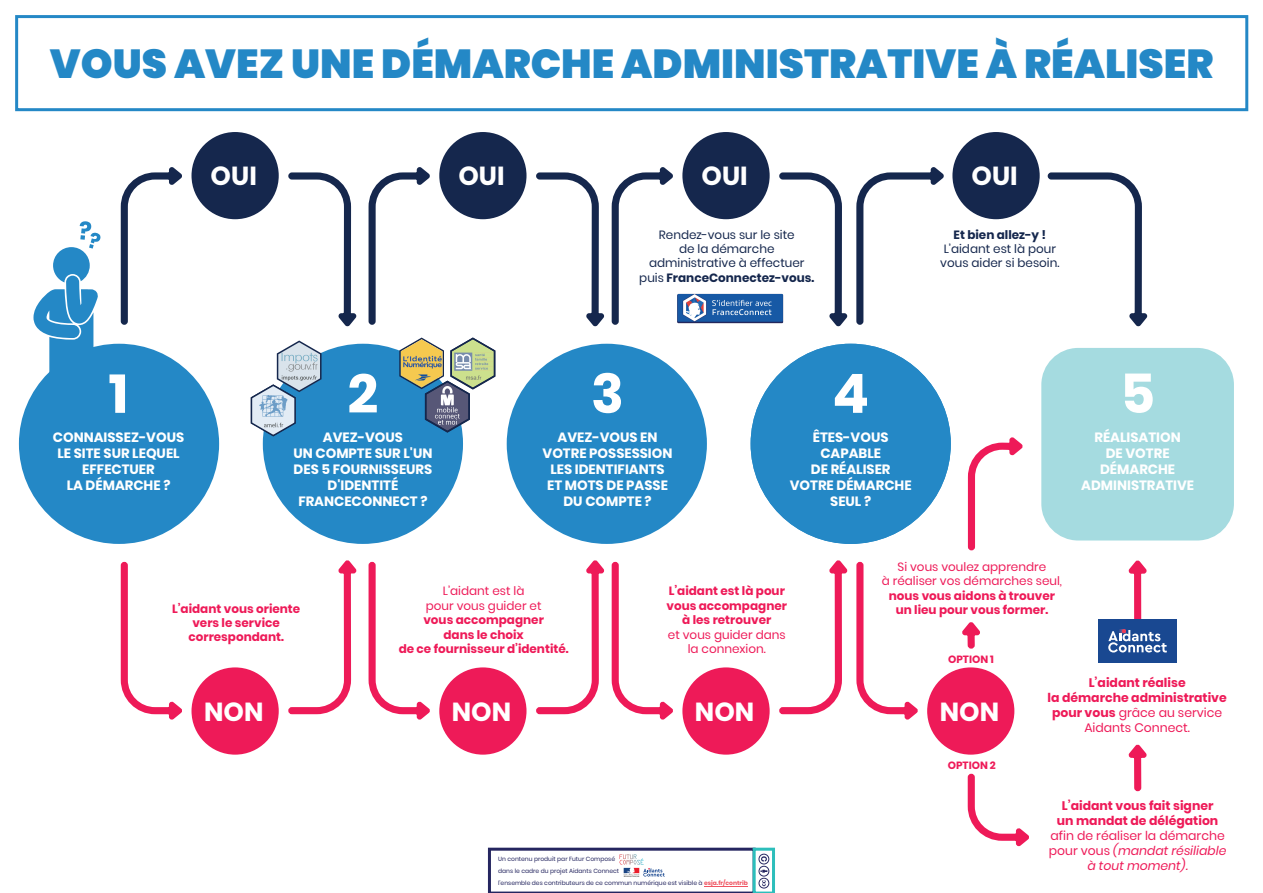
<style>
.page{position:relative;width:1263px;height:893px;background:#fff}
.page>*{position:absolute;margin:0;border:0;box-sizing:border-box;transform-origin:0 0}
.t1{font:700 54.3px "Poppins";color:#fff}
.t2{font:900 40.5px "Poppins";color:#2488c6}
.t3{font:700 26.1px "Poppins";color:#fff}
.t4{font:700 13.5px/16.2px "Poppins";color:#fff;text-align:center}
.t5{font:700 12.45px/14.9px "Poppins";color:#ee1a58;text-align:center}
.t6{font:12.45px/14.9px "Poppins";color:#ee1a58;text-align:center}
.t7{font:700 12px/14.4px "Poppins";color:#ee1a58;text-align:center}
.t8{font:12px/14.4px "Poppins";color:#15274d;text-align:center}
.t9{font:12px/14.4px "Poppins";color:#ee1a58;text-align:center}
.t10{font:700 12px "Poppins";color:#15274d}
.t11{font:700 10.5px "Poppins";color:#ee1a58}
.t12{font:6px/12px "Poppins";color:#252660}
.s1{font-weight:700}
.s2{font-weight:700;color:#ef5562}
.s3{font-weight:400}
.s4{font-style:italic}
</style>
<div class="page">
<div style="left:1041px;top:348px;width:193px;height:192px;background:#a5dbe0;border-radius:37px"></div>
<div style="left:15px;top:15px;width:1233px;height:96px;border:3px solid #2488c6"></div>
<div style="left:19px;top:344px;width:200px;height:200px;background:#2488c6;border-radius:50%"></div>
<div style="left:263px;top:344px;width:200px;height:200px;background:#2488c6;border-radius:50%"></div>
<div style="left:507px;top:344px;width:200px;height:200px;background:#2488c6;border-radius:50%"></div>
<div style="left:751px;top:344px;width:200px;height:200px;background:#2488c6;border-radius:50%"></div>
<div style="left:191px;top:132px;width:88px;height:87px;background:#15274d;border-radius:50%"></div>
<div style="left:191px;top:667px;width:88px;height:88px;background:#ee1a58;border-radius:50%"></div>
<div style="left:439px;top:132px;width:87px;height:87px;background:#15274d;border-radius:50%"></div>
<div style="left:439px;top:667px;width:87px;height:88px;background:#ee1a58;border-radius:50%"></div>
<div style="left:682px;top:132px;width:88px;height:87px;background:#15274d;border-radius:50%"></div>
<div style="left:682px;top:667px;width:88px;height:88px;background:#ee1a58;border-radius:50%"></div>
<div style="left:927px;top:667px;width:87px;height:88px;background:#ee1a58;border-radius:50%"></div>
<svg style="left:120px;top:561px;width:62px;height:159px"></svg>
<svg style="left:288px;top:560px;width:69px;height:155px"></svg>
<svg style="left:368px;top:561px;width:62px;height:159px"></svg>
<svg style="left:535px;top:15px;width:71px;height:97px"></svg>
<svg style="left:611px;top:561px;width:62px;height:159px"></svg>
<svg style="left:779px;top:560px;width:69px;height:155px"></svg>
<svg style="left:967px;top:437px;width:56px;height:114px"></svg>
<svg style="left:856px;top:561px;width:62px;height:159px"></svg>
<svg style="left:967px;top:773px;width:62px;height:74px"></svg>
<svg style="left:962px;top:622px;width:18px;height:27px"></svg>
<svg style="left:250px;top:341px;width:71px;height:96px"></svg>
<svg style="left:399px;top:337px;width:97px;height:97px"></svg>
<svg style="left:120px;top:167px;width:62px;height:158px"></svg>
<svg style="left:288px;top:172px;width:69px;height:155px"></svg>
<svg style="left:368px;top:167px;width:62px;height:158px"></svg>
<svg style="left:535px;top:172px;width:72px;height:676px"></svg>
<svg style="left:611px;top:167px;width:62px;height:158px"></svg>
<svg style="left:778px;top:167px;width:166px;height:160px"></svg>
<div style="left:952px;top:132px;width:88px;height:87px;background:#15274d;border-radius:50%"></div>
<svg style="left:33px;top:221px;width:68px;height:172px"></svg>
<div style="left:1098px;top:619px;width:79px;height:43px;background:#194891"></div>
<svg style="left:1049px;top:15px;width:118px;height:777px"></svg>
<img style="left:401px;top:339px;width:41px;height:48px">
<svg style="left:488px;top:848px;width:287px;height:45px"></svg>
<img style="left:677px;top:294px;width:106px;height:29px">
<h2 class="t2" style="left:50px;top:36px;width:1165px">VOUS AVEZ UNE DÉMARCHE ADMINISTRATIVE À RÉALISER</h2>
<h3 class="t3" style="left:211px;top:157px;width:48px">OUI</h3>
<h3 class="t3" style="left:458px;top:157px;width:48px">OUI</h3>
<h3 class="t3" style="left:701px;top:157px;width:48px">OUI</h3>
<p class="t8" style="left:639px;top:227px;width:176px">Rendez-vous sur le site<br>de la démarche administrative à effectuer puis <span class="s1">FranceConnectez-vous.</span></p>
<h3 class="t3" style="left:971px;top:157px;width:48px">OUI</h3>
<p class="t10" style="left:953px;top:226px;width:94px">Et bien allez-y !</p>
<p class="t8" style="left:940px;top:241px;width:121px;text-align:left">L’aidant est là pour vous aider si besoin.</p>
<h1 class="t1" style="left:109px;top:356px;width:21px">1</h1>
<p class="t4" style="left:53px;top:429px;width:133px">CONNAISSEZ-VOUS<br>LE SITE SUR LEQUEL<br>EFFECTUER<br>LA DÉMARCHE ?</p>
<h1 class="t1" style="left:348px;top:356px;width:32px">2</h1>
<p class="t4" style="left:293px;top:429px;width:141px">AVEZ-VOUS<br>UN COMPTE SUR L'UN<br>DES 5 FOURNISSEURS<br>D'IDENTITÉ<br>FRANCECONNECT ?</p>
<h1 class="t1" style="left:591px;top:356px;width:34px">3</h1>
<p class="t4" style="left:543px;top:429px;width:131px">AVEZ-VOUS EN<br>VOTRE POSSESSION<br>LES IDENTIFIANTS<br>ET MOTS DE PASSE<br>DU COMPTE ?</p>
<h1 class="t1" style="left:832px;top:356px;width:38px">4</h1>
<p class="t4" style="left:790px;top:429px;width:123px">ÊTES-VOUS<br>CAPABLE<br>DE RÉALISER<br>VOTRE DÉMARCHE<br>SEUL ?</p>
<h1 class="t1" style="left:1120px;top:356px;width:36px">5</h1>
<p class="t4" style="left:1081px;top:429px;width:114px">RÉALISATION<br>DE VOTRE<br>DÉMARCHE<br>ADMINISTRATIVE</p>
<p class="t7" style="left:172px;top:601px;width:130px">L’aidant vous oriente vers le service correspondant.</p>
<p class="t9" style="left:426px;top:584px;width:117px">L’aidant est là<br>pour vous guider et</p>
<p class="t7" style="left:399px;top:613px;width:171px">vous accompagner<br>dans le choix<br>de ce fournisseur d’identité.</p>
<p class="t7" style="left:666px;top:584px;width:122px">L’aidant est là pour vous accompagner à les retrouver</p>
<p class="t9" style="left:668px;top:627px;width:119px">et vous guider dans la connexion.</p>
<p class="t9" style="left:882px;top:559px;width:182px">Si vous voulez apprendre<br>à réaliser vos démarches seul,</p>
<p class="t7" style="left:889px;top:588px;width:168px">nous vous aidons à trouver un lieu pour vous former.</p>
<p class="t11" style="left:948px;top:652px;width:47px">OPTION 1</p>
<h3 class="t3" style="left:204px;top:694px;width:61px">NON</h3>
<h3 class="t3" style="left:452px;top:694px;width:61px">NON</h3>
<h3 class="t3" style="left:695px;top:694px;width:61px">NON</h3>
<h3 class="t3" style="left:940px;top:694px;width:61px">NON</h3>
<p class="t11" style="left:948px;top:758px;width:50px">OPTION 2</p>
<p class="t12" style="left:498px;top:853px;width:251px">Un contenu produit par Futur Composé<br>dans le cadre du projet Aidants Connect<br>l'ensemble des contributeurs de ce commun numérique est visible à <span class="s2">esja.fr/contrib</span></p>
<p class="t5" style="left:1047px;top:675px;width:181px">L’aidant réalise<br>la démarche administrative pour vous <span class="s3">grâce au service<br>Aidants Connect.</span></p>
<p class="t5" style="left:1057px;top:799px;width:163px">L’aidant vous fait signer un mandat de délégation</p>
<p class="t6" style="left:1049px;top:828px;width:179px">afin de réaliser la démarche pour vous <span class="s4">(mandat résiliable à tout moment).</span></p>
</div>
